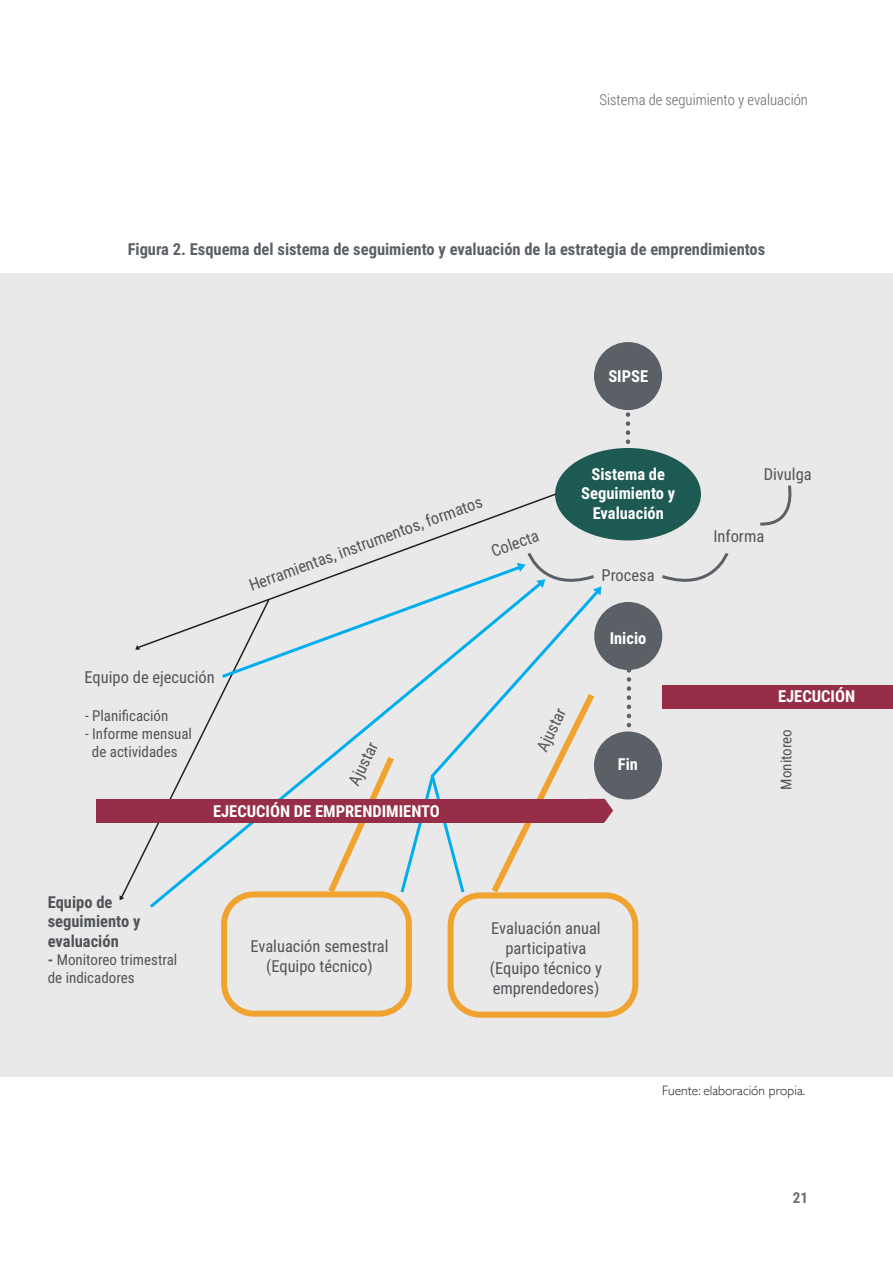
<style>
.page{position:relative;width:893px;height:1263px;background:#fff}
.page>*{position:absolute;margin:0;border:0;box-sizing:border-box;transform-origin:0 0}
.t1{font:16.5px/19.8px "Roboto Condensed";color:#515458;text-align:center}
.t2{font:700 16.5px "Roboto Condensed";color:#5b6066}
.t3{font:700 16.5px/19.8px "Roboto Condensed";color:#fff;text-align:center}
.t4{font:700 16.5px/19.8px "Roboto Condensed";color:#515458}
.t5{font:15px/18px "Roboto Condensed";color:#515458}
.t6{font:300 15px "Roboto Condensed";color:#6c6d70}
.t7{font:700 15px "Roboto Condensed";color:#6c6d70}
.t8{font:300 13.5px "Gill Sans";color:#231f20}
.s1{font-weight:700}
</style>
<div class="page">
<div style="left:0;top:273px;width:893px;height:803px;background:#e9e9e9"></div>
<svg style="left:626px;top:412px;width:4px;height:32px"></svg>
<div style="left:594px;top:731px;width:68px;height:68px;background:#5b6066;border-radius:50%"></div>
<div style="left:555px;top:448px;width:146px;height:92px;background:#1d5a53;border-radius:50%"></div>
<div style="left:594px;top:342px;width:68px;height:68px;background:#5b6066;border-radius:50%"></div>
<div style="left:662px;top:685px;width:231px;height:23px;background:#962e47"></div>
<div style="left:594px;top:602px;width:68px;height:68px;background:#5b6066;border-radius:50%"></div>
<div style="left:221px;top:891px;width:191px;height:126px;border:6px solid #f0a32e;border-radius:30px"></div>
<div style="left:448px;top:892px;width:190px;height:126px;border:6px solid #f0a32e;border-radius:30px"></div>
<svg style="left:662px;top:553px;width:67px;height:29px"></svg>
<svg style="left:760px;top:485px;width:32px;height:41px"></svg>
<svg style="left:401px;top:492px;width:156px;height:58px"></svg>
<svg style="left:119px;top:643px;width:28px;height:258px"></svg>
<svg style="left:147px;top:617px;width:328px;height:294px"></svg>
<svg style="left:120px;top:895px;width:4px;height:5px"></svg>
<svg style="left:135px;top:645px;width:5px;height:5px"></svg>
<svg style="left:627px;top:670px;width:4px;height:62px"></svg>
<div style="left:96px;top:799px;width:508px;height:23px;background:#962e47"></div>
<svg style="left:219px;top:550px;width:394px;height:349px"></svg>
<p class="t6" style="left:600px;top:89px;width:210px">Sistema de seguimiento y evaluación</p>
<p class="t2" style="left:128px;top:237px;width:639px">Figura 2. Esquema del sistema de seguimiento y evaluación de la estrategia de emprendimientos</p>
<p class="t3" style="left:608px;top:366px;width:41px">SIPSE</p>
<p class="t1" style="left:246px;top:576px;width:248px;rotate:-20deg">Herramientas, instrumentos, formatos</p>
<p class="t1" style="left:488px;top:542px;width:51px;rotate:-20deg">Colecta</p>
<p class="t3" style="left:581px;top:463px;width:95px">Sistema de<br>Seguimiento y<br>Evaluación</p>
<p class="t1" style="left:602px;top:564px;width:55px">Procesa</p>
<p class="t1" style="left:85px;top:666px;width:132px">Equipo de ejecución</p>
<p class="t5" style="left:85px;top:706px;width:85px">- Planificación</p>
<p class="t5" style="left:85px;top:724px;width:108px">- Informe mensual</p>
<p class="t5" style="left:92px;top:742px;width:87px">de actividades</p>
<p class="t1" style="left:344px;top:780px;width:48px;rotate:-64deg">Ajustar</p>
<p class="t3" style="left:213px;top:800px;width:228px">EJECUCIÓN DE EMPRENDIMIENTO</p>
<p class="t1" style="left:532px;top:746px;width:48px;rotate:-64deg">Ajustar</p>
<p class="t3" style="left:610px;top:627px;width:38px">Inicio</p>
<p class="t3" style="left:618px;top:754px;width:22px">Fin</p>
<p class="t4" style="left:48px;top:891px;width:94px">Equipo de seguimiento y evaluación</p>
<p class="t5" style="left:48px;top:950px;width:131px"><span class="s1">-</span> Monitoreo trimestral de indicadores</p>
<p class="t1" style="left:250px;top:936px;width:140px">Evaluación semestral (Equipo técnico)</p>
<p class="t1" style="left:491px;top:918px;width:111px">Evaluación anual participativa</p>
<p class="t1" style="left:490px;top:957px;width:113px;text-align:left">(Equipo técnico y emprendedores)</p>
<p class="t1" style="left:764px;top:463px;width:50px">Divulga</p>
<p class="t1" style="left:713px;top:525px;width:52px">Informa</p>
<p class="t3" style="left:778px;top:685px;width:79px">EJECUCIÓN</p>
<p class="t5" style="left:777px;top:789px;width:62px;rotate:-90deg">Monitoreo</p>
<p class="t8" style="left:662px;top:1080px;width:144px">Fuente: elaboración propia.</p>
<p class="t7" style="left:793px;top:1187px;width:17px">21</p>
</div>
